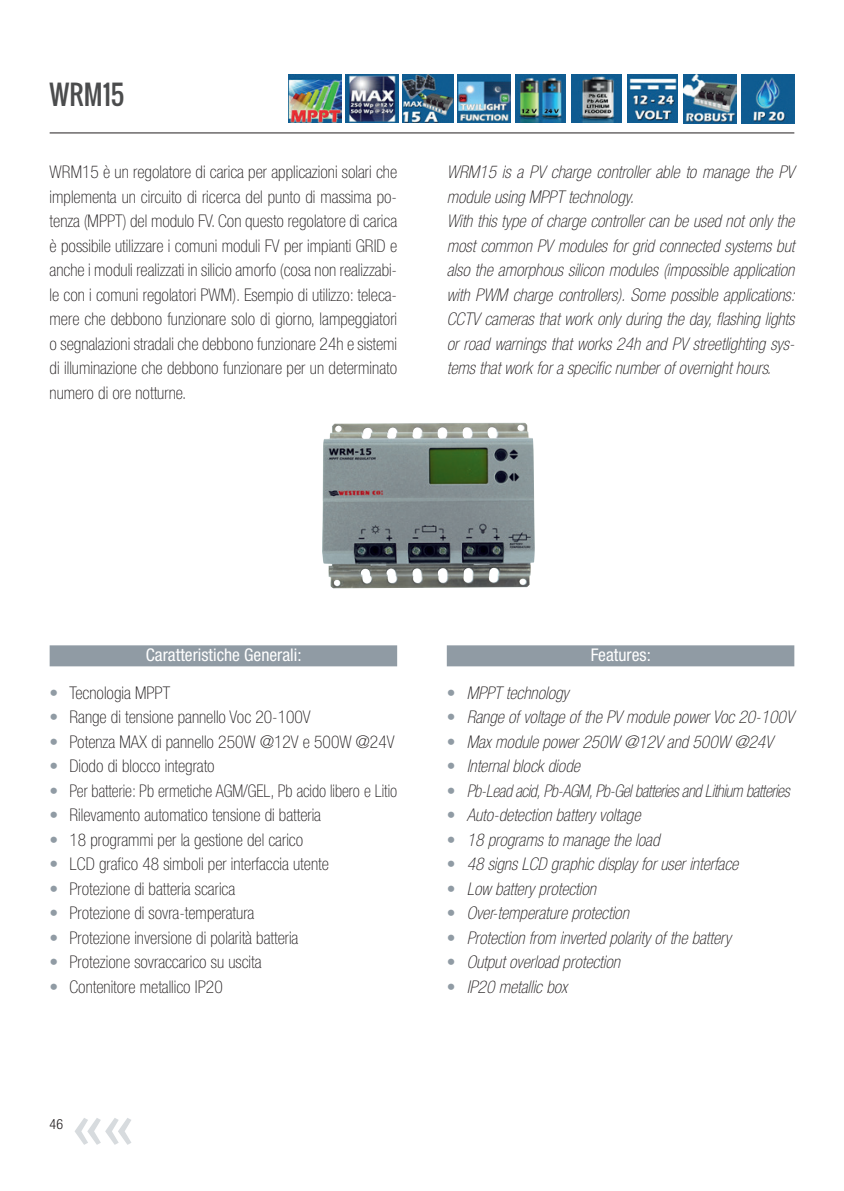
<style>
.page{position:relative;width:844px;height:1191px;background:#fff}
.page>*{position:absolute;margin:0;border:0;box-sizing:border-box;transform-origin:0 0}
.t1{font:61.25px "Ubuntu";color:#d7dbde}
.titoletto_sezioni{font:26.25px "Oswald";color:#4b4c4d}
.ITA{font:100 condensed 17.5px/24.5px "Helvetica Neue";color:#231f20;text-align:justify}
.ING{font:italic 100 condensed 17.5px/24.5px "Helvetica Neue";color:#231f20}
.ING-2{font:italic 100 condensed 17.5px "Helvetica Neue";letter-spacing:-.02em;color:#231f20;scale:.95 1}
.ITA-2{font:100 condensed 17.5px "Helvetica Neue";color:#231f20;scale:.95 1}
.titoletto_vantaggi_i{font:condensed 17.5px "Helvetica Neue";color:#fff}
.t2{font:300 condensed 14px "Helvetica Neue";color:#231f20}
.s1{color:#909ba4}
.s2{font-style:normal;color:#909ba4}
</style>
<div class="page">
<hr style="left:50px;top:133px;width:744px;height:1px;background:#231f20">
<img style="left:322px;top:422px;width:212px;height:166px">
<div style="left:50px;top:645px;width:347px;height:21px;background:#909ba4"></div>
<div style="left:446px;top:645px;width:348px;height:21px;background:#909ba4"></div>
<img style="left:402px;top:75px;width:51px;height:48px">
<img style="left:345px;top:74px;width:53px;height:49px">
<img style="left:288px;top:74px;width:53px;height:49px">
<img style="left:627px;top:75px;width:50px;height:48px">
<img style="left:571px;top:74px;width:50px;height:49px">
<img style="left:741px;top:75px;width:53px;height:48px">
<img style="left:457px;top:74px;width:53px;height:49px">
<img style="left:683px;top:75px;width:53px;height:48px">
<img style="left:515px;top:74px;width:51px;height:49px">
<p class="titoletto_sezioni" style="left:50px;top:75px;width:76px">WRM15</p>
<p class="ITA" style="left:50px;top:160px;width:349px">WRM15 è un regolatore di carica per applicazioni solari che implementa un circuito di ricerca del punto di massima po&shy;tenza (MPPT) del modulo FV. Con questo regolatore di carica è possibile utilizzare i comuni moduli FV per impianti GRID e anche i moduli realizzati in silicio amorfo (cosa non realizzabi&shy;le con i comuni regolatori PWM). Esempio di utilizzo: teleca&shy;mere che debbono funzionare solo di giorno, lampeggiatori o segnalazioni stradali che debbono funzionare 24h e sistemi di illuminazione che debbono funzionare per un determinato numero di ore notturne.</p>
<p class="ING" style="left:446px;top:160px;width:349px">WRM15 is a PV charge controller able to manage the PV module using MPPT technology.</p>
<p class="ING" style="left:446px;top:209px;width:349px;text-align:justify">With this type of charge controller can be used not only the most common PV modules for grid connected systems but also the amorphous silicon modules (impossible application with PWM charge controllers). Some possible applications:<br>CCTV cameras that work only during the day, flashing lights or road warnings that works 24h and PV streetlighting sys&shy;tems that work for a specific number of overnight hours.</p>
<p class="titoletto_vantaggi_i" style="left:146px;top:645px;width:157px">Caratteristiche Generali:</p>
<p class="titoletto_vantaggi_i" style="left:590px;top:645px;width:61px">Features:</p>
<p class="ITA" style="left:50px;top:680px;width:122px"><span class="s1">•</span> Tecnologia MPPT</p>
<p class="ITA" style="left:50px;top:704px;width:262px"><span class="s1">•</span> Range di tensione pannello Voc 20-100V</p>
<p class="ITA" style="left:50px;top:729px;width:346px"><span class="s1">•</span> Potenza MAX di pannello 250W @12V e 500W @24V</p>
<p class="ITA" style="left:50px;top:753px;width:167px"><span class="s1">•</span> Diodo di blocco integrato</p>
<p class="ITA-2" style="left:50px;top:780px;width:367px"><span class="s1">•</span> Per batterie: Pb ermetiche AGM/GEL, Pb acido libero e Litio</p>
<p class="ITA" style="left:50px;top:802px;width:273px"><span class="s1">•</span> Rilevamento automatico tensione di batteria</p>
<p class="ITA" style="left:50px;top:827px;width:255px"><span class="s1">•</span> 18 programmi per la gestione del carico</p>
<p class="ITA" style="left:50px;top:851px;width:280px"><span class="s1">•</span> LCD grafico 48 simboli per interfaccia utente</p>
<p class="ITA" style="left:50px;top:876px;width:187px"><span class="s1">•</span> Protezione di batteria scarica</p>
<p class="ITA" style="left:50px;top:900px;width:206px"><span class="s1">•</span> Protezione di sovra-temperatura</p>
<p class="ITA" style="left:50px;top:925px;width:250px"><span class="s1">•</span> Protezione inversione di polarità batteria</p>
<p class="ITA" style="left:50px;top:949px;width:213px"><span class="s1">•</span> Protezione sovraccarico su uscita</p>
<p class="ITA" style="left:50px;top:974px;width:174px"><span class="s1">•</span> Contenitore metallico IP20</p>
<p class="t2" style="left:50px;top:1116px;width:15px">46</p>
<h1 class="t1" style="left:73px;top:1089px;width:63px">««</h1>
<p class="ING" style="left:446px;top:680px;width:123px"><span class="s2">•</span> MPPT technology</p>
<p class="ING" style="left:446px;top:704px;width:348px"><span class="s2">•</span> Range of voltage of the PV module power Voc 20-100V</p>
<p class="ING" style="left:446px;top:729px;width:327px"><span class="s2">•</span> Max module power 250W @12V and 500W @24V</p>
<p class="ING" style="left:446px;top:753px;width:135px"><span class="s2">•</span> Internal block diode</p>
<p class="ING-2" style="left:446px;top:780px;width:362px"><span class="s2">•</span> Pb-Lead acid, Pb-AGM, Pb-Gel batteries and Lithium batteries</p>
<p class="ING" style="left:446px;top:802px;width:195px"><span class="s2">•</span> Auto-detection battery voltage</p>
<p class="ING" style="left:446px;top:827px;width:214px"><span class="s2">•</span> 18 programs to manage the load</p>
<p class="ING" style="left:446px;top:851px;width:293px"><span class="s2">•</span> 48 signs LCD graphic display for user interface</p>
<p class="ING" style="left:446px;top:876px;width:151px"><span class="s2">•</span> Low battery protection</p>
<p class="ING" style="left:446px;top:900px;width:183px"><span class="s2">•</span> Over-temperature protection</p>
<p class="ING" style="left:446px;top:925px;width:285px"><span class="s2">•</span> Protection from inverted polarity of the battery</p>
<p class="ING" style="left:446px;top:949px;width:175px"><span class="s2">•</span> Output overload protection</p>
<p class="ING" style="left:446px;top:974px;width:122px"><span class="s2">•</span> IP20 metallic box</p>
</div>
